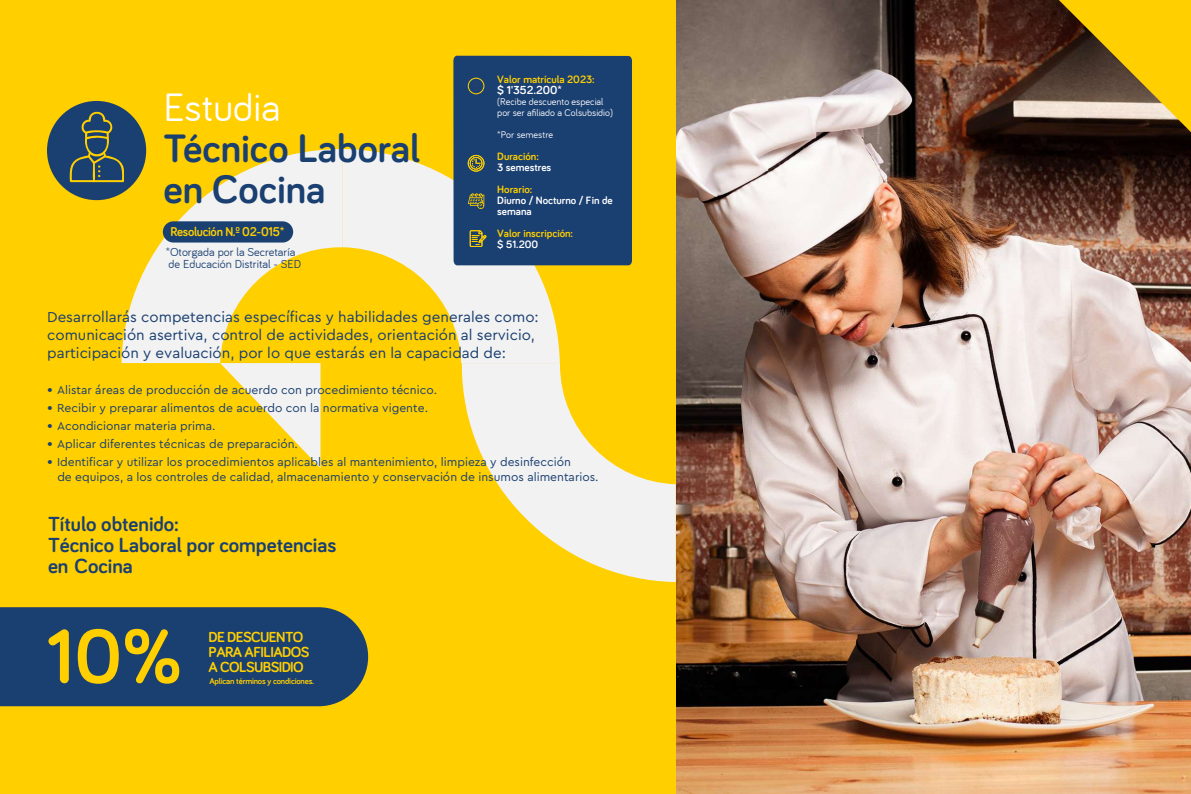
<style>
.page{position:relative;width:1191px;height:794px;background:#ffcf00}
.page>*{position:absolute;margin:0;border:0;box-sizing:border-box;transform-origin:0 0}
.t1{font:700 78.3px "Bariol";color:#ffcf00}
.t2{font:700 40.9px/40.9px "Bariol";color:#1a3f71}
.t3{font:40.9px "Bariol";color:#fff}
.t4{font:700 21px/21px "Bariol";color:#1a3f71}
.t5{font:15px/18px "Cera Pro";color:#1a3f71}
.t6{font:700 15px/15px "Bariol";letter-spacing:-.04em;color:#ffcf00}
.t7{font:700 13.2px "Bariol";letter-spacing:-.02em;color:#ffcf00;scale:.96 1}
.t8{font:12px/15px "Cera Pro";color:#1a3f71}
.t9{font:12px/12px "Bariol";color:#1a3f71}
.t10{font:700 12px "Bariol";color:#fff}
.t11{font:700 11px "Bariol";color:#ffcf00}
.t12{font:700 11px/11px "Bariol";color:#fff}
.t13{font:10px/11px "Bariol";color:#fff}
.t14{font:700 8.7px "Bariol";letter-spacing:-.02em;color:#ffcf00}
.s1{font-size:15px}
</style>
<div class="page">
<img style="left:676px;top:0;width:515px;height:794px">
<svg style="left:462px;top:363px;width:214px;height:219px;fill:#f2f2f2"></svg>
<svg style="left:122px;top:149px;width:220px;height:214px;fill:#f2f2f2"></svg>
<svg style="left:342px;top:149px;width:218px;height:214px;fill:#f2f2f2"></svg>
<svg style="left:220px;top:363px;width:100px;height:105px"></svg>
<svg style="left:1058px;top:0;width:133px;height:132px"></svg>
<div style="left:47px;top:101px;width:99px;height:99px;background:#1a3f71;border-radius:50%"></div>
<div style="left:163px;top:221px;width:130px;height:21px;background:#1a3f71;border-radius:11px"></div>
<svg style="left:69px;top:109px;width:55px;height:74px"></svg>
<div style="left:0;top:607px;width:368px;height:99px;background:#1a3f71"></div>
<div style="left:453px;top:56px;width:179px;height:209px;background:#1a3f71"></div>
<h2 class="t3" style="left:163px;top:84px;width:119px">Estudia</h2>
<h2 class="t2" style="left:163px;top:126px;width:258px">Técnico Laboral en Cocina</h2>
<p class="t7" style="left:170px;top:222px;width:120px">Resolución N.º 02-015*</p>
<p class="t9" style="left:166px;top:246px;width:137px">*Otorgada por la Secretaría de Educación Distrital - SED</p>
<p class="t11" style="left:497px;top:72px;width:99px">Valor matrícula 2023:</p>
<p class="t10" style="left:497px;top:82px;width:66px">$ 1'352.200*</p>
<p class="t13" style="left:497px;top:96px;width:117px">(Recibe descuento especial por ser afiliado a Colsubsidio)</p>
<p class="t13" style="left:497px;top:129px;width:57px">*Por semestre</p>
<p class="t11" style="left:497px;top:149px;width:43px">Duración:</p>
<p class="t12" style="left:497px;top:162px;width:55px">3 semestres</p>
<p class="t11" style="left:497px;top:182px;width:37px">Horario:</p>
<p class="t12" style="left:497px;top:195px;width:117px">Diurno / Nocturno / Fin de semana</p>
<p class="t11" style="left:497px;top:226px;width:77px">Valor inscripción:</p>
<p class="t12" style="left:497px;top:239px;width:43px">$ 51.200</p>
<p class="t5" style="left:47px;top:308px;width:493px">Desarrollarás competencias específicas y habilidades generales como: comunicación asertiva, control de actividades, orientación al servicio, participación y evaluación, por lo que estarás en la capacidad de:</p>
<p class="t8" style="left:47px;top:382px;width:391px"><span class="s1">•</span> Alistar áreas de producción de acuerdo con procedimiento técnico.</p>
<p class="t8" style="left:47px;top:400px;width:382px"><span class="s1">•</span> Recibir y preparar alimentos de acuerdo con la normativa vigente.</p>
<p class="t8" style="left:47px;top:418px;width:170px"><span class="s1">•</span> Acondicionar materia prima.</p>
<p class="t8" style="left:47px;top:436px;width:252px"><span class="s1">•</span> Aplicar diferentes técnicas de preparación.</p>
<p class="t8" style="left:57px;top:454px;width:543px;text-indent:-10px"><span class="s1">•</span> Identificar y utilizar los procedimientos aplicables al mantenimiento, limpieza y desinfección<br>de equipos, a los controles de calidad, almacenamiento y conservación de insumos alimentarios.</p>
<h3 class="t4" style="left:48px;top:513px;width:290px">Título obtenido:<br>Técnico Laboral por competencias en Cocina</h3>
<h1 class="t1" style="left:47px;top:603px;width:137px">10%</h1>
<p class="t6" style="left:209px;top:629px;width:102px">DE DESCUENTO<br>PARA AFILIADOS<br>A COLSUBSIDIO</p>
<p class="t14" style="left:209px;top:675px;width:106px">Aplican términos y condiciones.</p>
</div>
